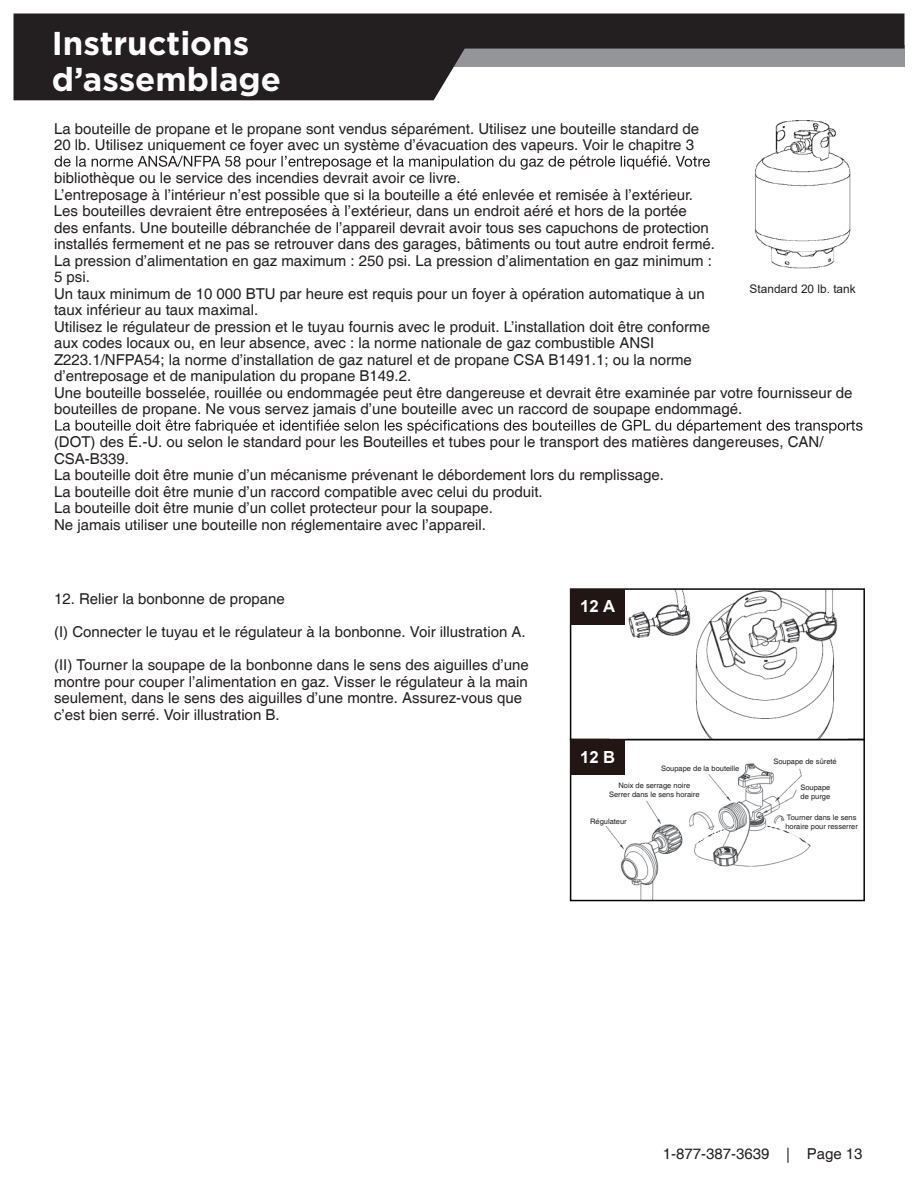
<style>
.page{position:relative;width:918px;height:1188px;background:#fff}
.page>*{position:absolute;margin:0;border:0;box-sizing:border-box;transform-origin:0 0}
.t1{font:700 33px/36px "Gotham";color:#fff}
.t2{font:700 16.65px "Arial";color:#fff}
.t3{font:15px/16.5px "Helvetica";color:#231f20}
.t4{font:11.85px "Arial";color:#231f20}
.t5{font:7.5px/9px "Helvetica";color:#231f20}
</style>
<div class="page">
<svg style="left:14px;top:14px;width:890px;height:86px;fill:#231f20"></svg>
<img style="left:755px;top:120px;width:96px;height:149px">
<img style="left:605px;top:763px;width:206px;height:135px">
<div style="left:570px;top:739px;width:295px;height:162px;border:2px solid #080605"></div>
<img style="left:609px;top:591px;width:229px;height:146px">
<div style="left:570px;top:588px;width:295px;height:152px;border:2px solid #080605"></div>
<div style="left:571px;top:589px;width:54px;height:35px;background:#211613"></div>
<div style="left:571px;top:740px;width:54px;height:35px;background:#211613"></div>
<svg style="left:55px;top:156px;width:655px;height:14px"></svg>
<svg style="left:55px;top:420px;width:808px;height:14px"></svg>
<h1 class="t1" style="left:52px;top:25px;width:231px">Instructions d’assemblage</h1>
<p class="t3" style="left:54px;top:121px;width:647px">La bouteille de propane et le propane sont vendus séparément. Utilisez une bouteille standard de<br>20 lb. Utilisez uniquement ce foyer avec un système d’évacuation des vapeurs. Voir le chapitre 3</p>
<p class="t3" style="left:54px;top:170px;width:800px">bibliothèque ou le service des incendies devrait avoir ce livre.<br>L’entreposage à l’intérieur n’est possible que si la bouteille a été enlevée et remisée à l’extérieur.<br>Les bouteilles devraient être entreposées à l’extérieur, dans un endroit aéré et hors de la portée<br>des enfants. Une bouteille débranchée de l’appareil devrait avoir tous ses capuchons de protection<br>installés fermement et ne pas se retrouver dans des garages, bâtiments ou tout autre endroit fermé.<br>La pression d’alimentation en gaz maximum : 250 psi. La pression d’alimentation en gaz minimum :<br>5 psi.<br>Un taux minimum de 10 000 BTU par heure est requis pour un foyer à opération automatique à un<br>taux inférieur au taux maximal.<br>Utilisez le régulateur de pression et le tuyau fournis avec le produit. L’installation doit être conforme<br>aux codes locaux ou, en leur absence, avec : la norme nationale de gaz combustible ANSI<br>Z223.1/NFPA54; la norme d’installation de gaz naturel et de propane CSA B1491.1; ou la norme<br>d’entreposage et de manipulation du propane B149.2.<br>Une bouteille bosselée, rouillée ou endommagée peut être dangereuse et devrait être examinée par votre fournisseur de bouteilles de propane. Ne vous servez jamais d’une bouteille avec un raccord de soupape endommagé.</p>
<p class="t3" style="left:54px;top:434px;width:771px">(DOT) des É.-U. ou selon le standard pour les Bouteilles et tubes pour le transport des matières dangereuses, CAN/ CSA-B339.<br>La bouteille doit être munie d’un mécanisme prévenant le débordement lors du remplissage.<br>La bouteille doit être munie d’un raccord compatible avec celui du produit.<br>La bouteille doit être munie d’un collet protecteur pour la soupape.<br>Ne jamais utiliser une bouteille non réglementaire avec l’appareil.</p>
<p class="t4" style="left:750px;top:281px;width:108px">Standard 20 lb. tank</p>
<p class="t3" style="left:54px;top:591px;width:232px">12. Relier la bonbonne de propane</p>
<p class="t3" style="left:54px;top:624px;width:473px">(I) Connecter le tuyau et le régulateur à la bonbonne. Voir illustration A.</p>
<p class="t3" style="left:54px;top:657px;width:476px">(II) Tourner la soupape de la bonbonne dans le sens des aiguilles d’une montre pour couper l’alimentation en gaz. Visser le régulateur à la main seulement, dans le sens des aiguilles d’une montre. Assurez-vous que c’est bien serré. Voir illustration B.</p>
<p class="t2" style="left:580px;top:595px;width:37px">12 A</p>
<p class="t2" style="left:580px;top:745px;width:37px">12 B</p>
<p class="t5" style="left:661px;top:765px;width:80px">Soupape de la bouteille</p>
<p class="t5" style="left:609px;top:782px;width:92px;text-align:center">Noix de serrage noire<br>Serrer dans le sens horaire</p>
<p class="t5" style="left:590px;top:817px;width:38px">Régulateur</p>
<p class="t5" style="left:773px;top:757px;width:65px">Soupape de sûreté</p>
<p class="t5" style="left:800px;top:784px;width:32px">Soupape de purge</p>
<p class="t5" style="left:785px;top:813px;width:74px">Tourner dans le sens horaire pour resserrer</p>
<p class="t3" style="left:663px;top:1146px;width:201px">1-877-387-3639 | Page 13</p>
</div>
